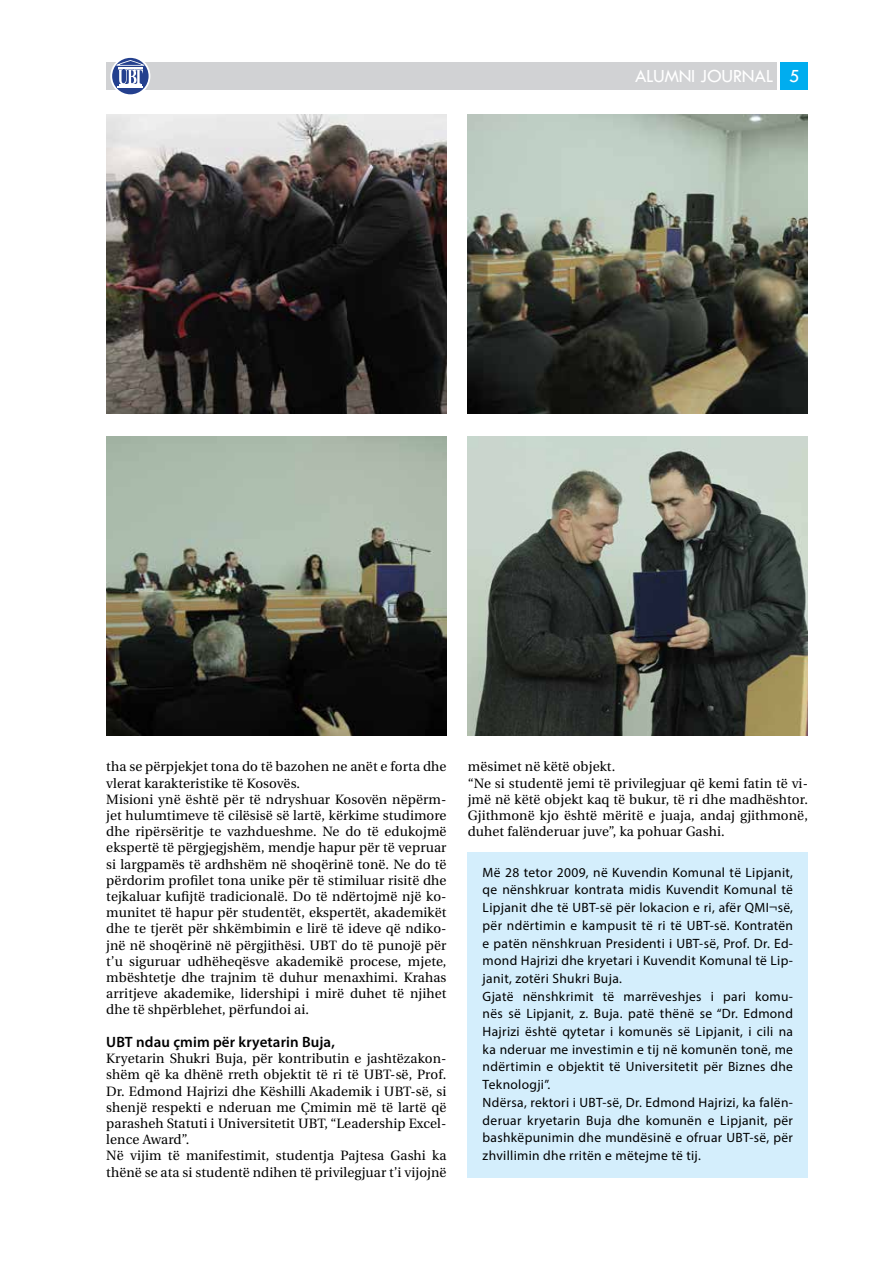
<style>
.page{position:relative;width:893px;height:1263px;background:#fff}
.page>*{position:absolute;margin:0;border:0;box-sizing:border-box;transform-origin:0 0}
.t1{font:19.2px "Tw Cen";letter-spacing:-.02em;color:#fff}
.t2{font:600 15px "Myriad Pro";letter-spacing:.01em;color:#000}
.t3{font:13.5px/16.2px "Utopia";letter-spacing:.01em;color:#000}
.t4{font:13.5px/17.7px "Myriad Pro";letter-spacing:.025em;color:#000}
</style>
<div class="page">
<div style="left:781px;top:63px;width:27px;height:27px;background:#00adef"></div>
<div style="left:106px;top:63px;width:670px;height:27px;background:#d1d2d4"></div>
<svg style="left:110px;top:56px;width:40px;height:40px"></svg>
<div style="left:112px;top:58px;width:37px;height:36px;background:#24408e;border-radius:50%"></div>
<hr style="left:117px;top:86px;width:26px;height:2px;background:#fff">
<svg style="left:116px;top:60px;width:28px;height:26px"></svg>
<img style="left:106px;top:115px;width:340px;height:298px">
<img style="left:468px;top:437px;width:340px;height:299px">
<img style="left:468px;top:115px;width:340px;height:298px">
<img style="left:106px;top:437px;width:340px;height:299px">
<div style="left:468px;top:853px;width:340px;height:325px;background:#d4eefc"></div>
<h1 class="t1" style="left:635px;top:65px;width:118px">ALUMNI JOURNAL</h1>
<h1 class="t1" style="left:789px;top:65px;width:12px">5</h1>
<p class="t3" style="left:106px;top:759px;width:342px">tha se përpjekjet tona do të bazohen ne anët e forta dhe vlerat karakteristike të Kosovës.<br>Misioni ynë është për të ndryshuar Kosovën nëpërm&shy;jet hulumtimeve të cilësisë së lartë, kërkime studimore dhe ripërsëritje te vazhdueshme. Ne do të edukojmë ekspertë të përgjegjshëm, mendje hapur për të vepruar si largpamës të ardhshëm në shoqërinë tonë. Ne do të përdorim profilet tona unike për të stimiluar risitë dhe tejkaluar kufijtë tradicionalë. Do të ndërtojmë një ko&shy;munitet të hapur për studentët, ekspertët, akademikët dhe te tjerët për shkëmbimin e lirë të ideve që ndiko&shy;jnë në shoqërinë në përgjithësi. UBT do të punojë për t’u siguruar udhëheqësve akademikë procese, mjete, mbështetje dhe trajnim të duhur menaxhimi. Krahas arritjeve akademike, lidershipi i mirë duhet të njihet dhe të shpërblehet, përfundoi ai.</p>
<p class="t2" style="left:106px;top:1032px;width:230px">UBT ndau çmim për kryetarin Buja,</p>
<p class="t3" style="left:106px;top:1051px;width:342px">Kryetarin Shukri Buja, për kontributin e jashtëzakon&shy;shëm që ka dhënë rreth objektit të ri të UBT-së, Prof.<br>Dr. Edmond Hajrizi dhe Këshilli Akademik i UBT-së, si shenjë respekti e nderuan me Çmimin më të lartë që parasheh Statuti i Universitetit UBT, “Leadership Excel&shy;lence Award”.<br>Në vijim të manifestimit, studentja Pajtesa Gashi ka thënë se ata si studentë ndihen të privilegjuar t’i vijojnë</p>
<p class="t3" style="left:468px;top:759px;width:342px">mësimet në këtë objekt.<br>“Ne si studentë jemi të privilegjuar që kemi fatin të vi&shy;jmë në këtë objekt kaq të bukur, të ri dhe madhështor.<br>Gjithmonë kjo është mëritë e juaja, andaj gjithmonë, duhet falënderuar juve”, ka pohuar Gashi.</p>
<p class="t4" style="left:483px;top:863px;width:312px">Më 28 tetor 2009, në Kuvendin Komunal të Lipjanit, qe nënshkruar kontrata midis Kuvendit Komunal të Lipjanit dhe të UBT-së për lokacion e ri, afër QMI¬së, për ndërtimin e kampusit të ri të UBT-së. Kontratën e patën nënshkruan Presidenti i UBT-së, Prof. Dr. Ed&shy;mond Hajrizi dhe kryetari i Kuvendit Komunal të Lip&shy;janit, zotëri Shukri Buja.<br>Gjatë nënshkrimit të marrëveshjes i pari komu&shy;nës së Lipjanit, z. Buja. patë thënë se “Dr. Edmond Hajrizi është qytetar i komunës së Lipjanit, i cili na ka nderuar me investimin e tij në komunën tonë, me ndërtimin e objektit të Universitetit për Biznes dhe Teknologji”.<br>Ndërsa, rektori i UBT-së, Dr. Edmond Hajrizi, ka falën&shy;deruar kryetarin Buja dhe komunën e Lipjanit, për bashkëpunimin dhe mundësinë e ofruar UBT-së, për zhvillimin dhe rritën e mëtejme të tij.</p>
</div>
